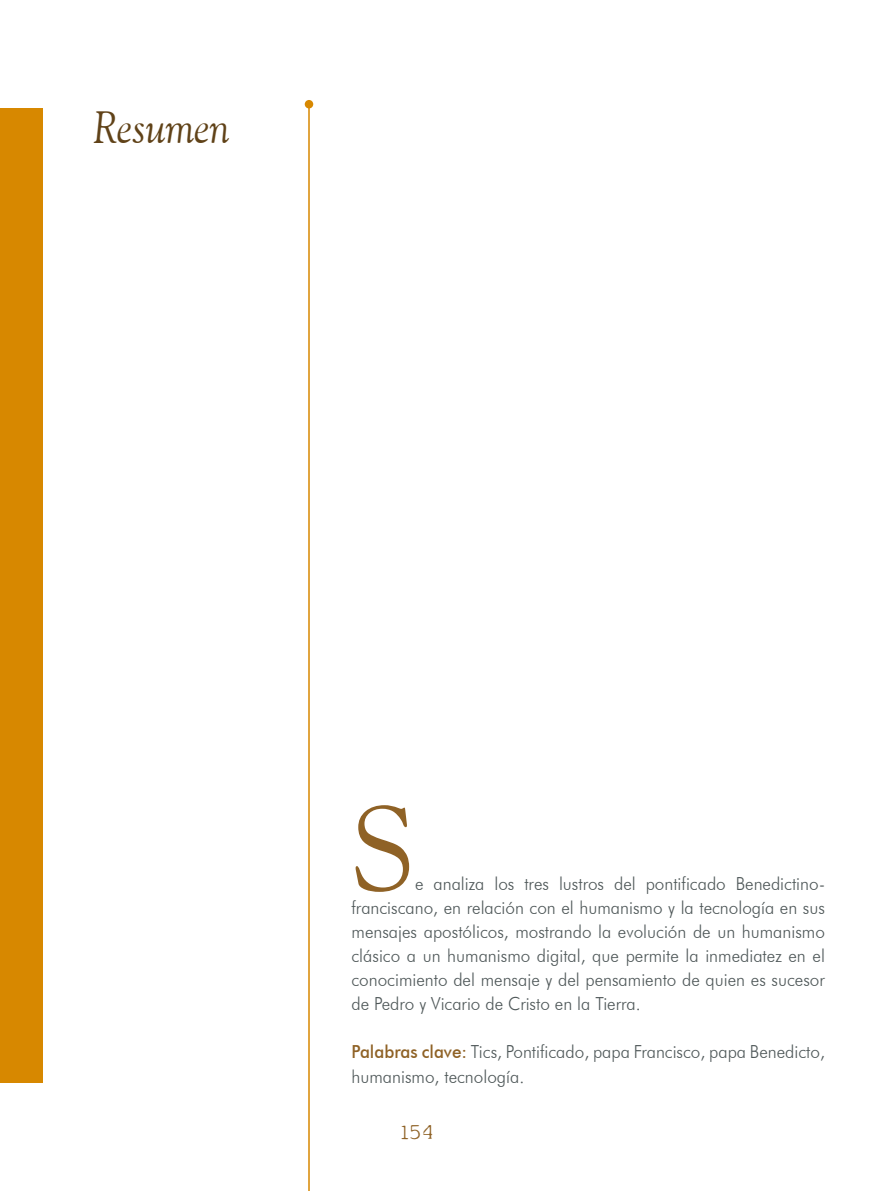
<style>
.page{position:relative;width:893px;height:1191px;background:#fff}
.page>*{position:absolute;margin:0;border:0;box-sizing:border-box;transform-origin:0 0}
._01a_Texto_Corrido{font:120px "Goudy Old Style BT";color:#8f6226}
._07_Presentacion{font:italic 45px "Goudy Old Style BT";color:#604218;scale:.9 1}
.t1{font:21px "My type of font";color:#8f6226}
._01a_Texto_Corrido-2{font:300 18px/24px "Futura BT";color:#4e5758;text-align:justify;scale:.95 1}
.s1{font-weight:500;color:#8f6226}
</style>
<div class="page">
<hr style="left:308px;top:104px;width:2px;height:1087px;background:#d78800">
<div style="left:305px;top:100px;width:8px;height:8px;background:#d78800;border-radius:50%"></div>
<div style="left:0;top:108px;width:43px;height:974px;background:#d78800"></div>
<p class="_07_Presentacion" style="left:94px;top:99px;width:153px">Resumen</p>
<p class="_01a_Texto_Corrido" style="left:351px;top:775px;width:65px">S</p>
<p class="_01a_Texto_Corrido-2" style="left:351px;top:872px;width:500px;text-indent:64px">e analiza los tres lustros del pontificado Benedictino&shy;franciscano, en relación con el humanismo y la tecnología en sus mensajes apostólicos, mostrando la evolución de un humanismo clásico a un humanismo digital, que permite la inmediatez en el conocimiento del mensaje y del pensamiento de quien es sucesor de Pedro y Vicario de Cristo en la Tierra.</p>
<p class="_01a_Texto_Corrido-2" style="left:351px;top:1040px;width:500px"><span class="s1">Palabras clave:</span> Tics, Pontificado, papa Francisco, papa Benedicto, humanismo, tecnología.</p>
<p class="t1" style="left:400px;top:1119px;width:35px">154</p>
</div>
